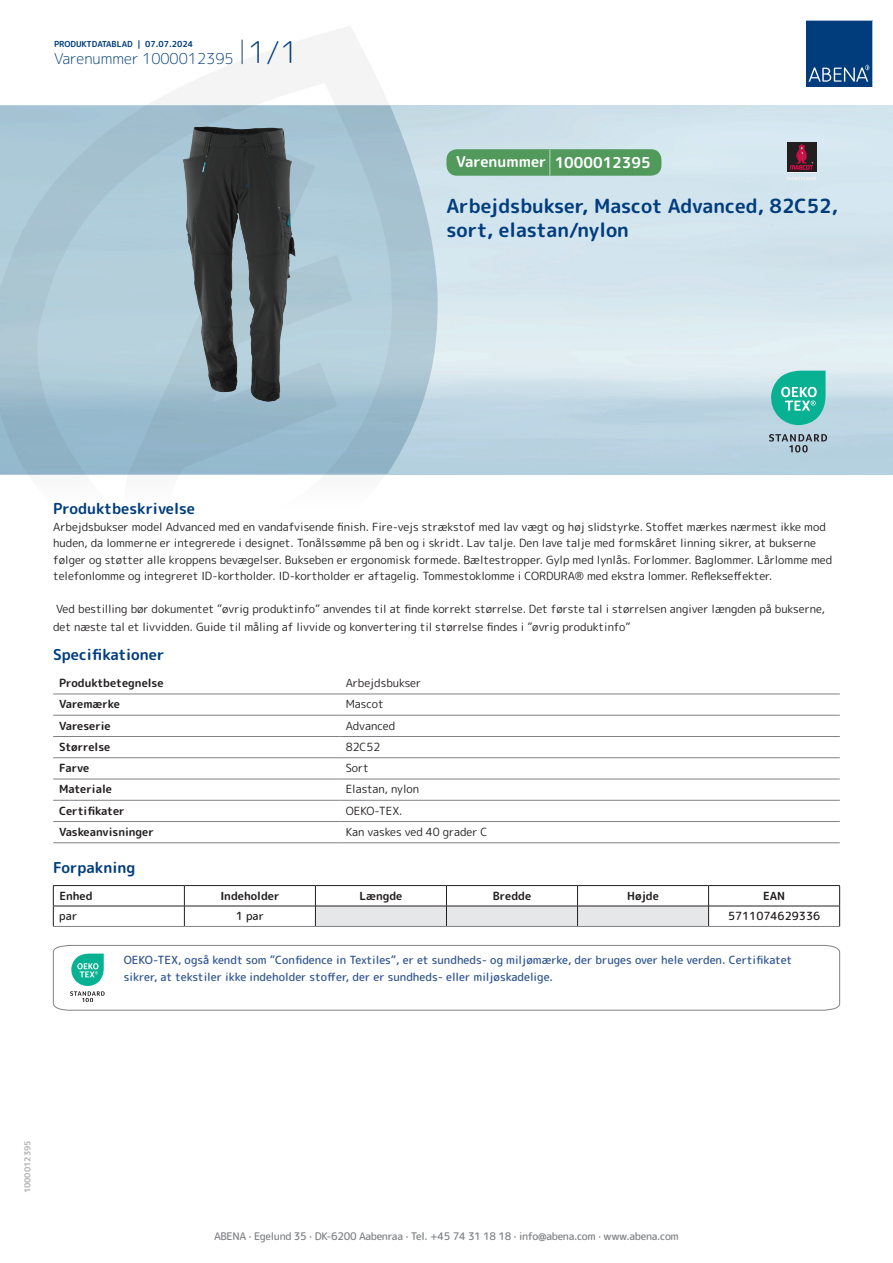
<style>
.page{position:relative;width:893px;height:1263px;background:#fff}
.page>*{position:absolute;margin:0;border:0;box-sizing:border-box;transform-origin:0 0}
.t1{font:700 19.5px/24px "Rounded Mplus 1 c";color:#013d7d}
.t2{font:700 15px "Rounded Mplus 1 c";color:#013d7d}
.t3{font:300 15px "Rounded Mplus 1 c";color:#013d7d}
.t4{font:700 15px "Rounded Mplus 1 c";color:#fff}
.t5{font:11.25px/16.5px "Rounded Mplus 1 c";color:#231f20}
.t6{font:500 11.25px/16.5px "Rounded Mplus 1 c";color:#305691}
.t7{font:700 11.25px "Rounded Mplus 1 c";color:#231f20}
.t8{font:500 11.25px "Rounded Mplus 1 c";color:#231f20}
.t9{font:500 10.5px "Rounded Mplus 1 c";letter-spacing:-.03em;color:#808285}
.t10{font:700 8.25px "Rounded Mplus 1 c";color:#013d7d}
.t11{font:700 8.25px "Rounded Mplus 1 c";color:#b2b3b7}
.s1{font-size:30px}
.s2{font-size:25.5px}
</style>
<div class="page">
<img style="left:439px;top:106px;width:454px;height:368px">
<svg style="left:0;top:26px;width:439px;height:449px"></svg>
<svg style="left:0;top:106px;width:438px;height:368px;background:#a0bbc9"></svg>
<svg style="left:242px;top:40px;width:1px;height:24px"></svg>
<svg style="left:806px;top:20px;width:67px;height:67px;background:#144b86"></svg>
<img style="left:183px;top:127px;width:66px;height:266px">
<hr style="left:53px;top:694px;width:287px;height:1px;background:#808285">
<hr style="left:340px;top:694px;width:500px;height:1px;background:#808285">
<hr style="left:53px;top:715px;width:287px;height:1px;background:#808285">
<hr style="left:340px;top:715px;width:500px;height:1px;background:#808285">
<hr style="left:53px;top:736px;width:287px;height:1px;background:#808285">
<hr style="left:340px;top:736px;width:500px;height:1px;background:#808285">
<hr style="left:53px;top:757px;width:287px;height:1px;background:#808285">
<hr style="left:340px;top:757px;width:500px;height:1px;background:#808285">
<hr style="left:53px;top:779px;width:287px;height:1px;background:#808285">
<hr style="left:340px;top:779px;width:500px;height:1px;background:#808285">
<hr style="left:53px;top:800px;width:287px;height:1px;background:#808285">
<hr style="left:340px;top:800px;width:500px;height:1px;background:#808285">
<hr style="left:53px;top:821px;width:287px;height:1px;background:#808285">
<hr style="left:340px;top:821px;width:500px;height:1px;background:#808285">
<hr style="left:53px;top:842px;width:287px;height:1px;background:#808285">
<hr style="left:340px;top:842px;width:500px;height:1px;background:#808285">
<hr style="left:53px;top:885px;width:131px;height:1px;background:#231f20">
<hr style="left:184px;top:885px;width:131px;height:1px;background:#231f20">
<hr style="left:315px;top:885px;width:131px;height:1px;background:#231f20">
<hr style="left:446px;top:885px;width:131px;height:1px;background:#231f20">
<hr style="left:577px;top:885px;width:132px;height:1px;background:#231f20">
<hr style="left:709px;top:885px;width:131px;height:1px;background:#231f20">
<hr style="left:53px;top:906px;width:131px;height:1px;background:#231f20">
<svg style="left:53px;top:886px;width:1px;height:40px"></svg>
<hr style="left:184px;top:906px;width:131px;height:1px;background:#231f20">
<svg style="left:184px;top:886px;width:1px;height:40px"></svg>
<hr style="left:709px;top:906px;width:131px;height:1px;background:#231f20">
<svg style="left:315px;top:886px;width:394px;height:40px"></svg>
<svg style="left:839px;top:886px;width:1px;height:40px"></svg>
<hr style="left:53px;top:926px;width:131px;height:1px;background:#808285">
<hr style="left:184px;top:926px;width:131px;height:1px;background:#808285">
<hr style="left:315px;top:926px;width:131px;height:1px;background:#808285">
<hr style="left:446px;top:926px;width:131px;height:1px;background:#808285">
<hr style="left:577px;top:926px;width:132px;height:1px;background:#808285">
<hr style="left:709px;top:926px;width:131px;height:1px;background:#808285">
<svg style="left:53px;top:945px;width:787px;height:65px"></svg>
<svg style="left:769px;top:434px;width:58px;height:18px"></svg>
<svg style="left:770px;top:371px;width:55px;height:54px;background:#41c0ab"></svg>
<div style="left:446px;top:149px;width:215px;height:27px;background:#52995c;border-radius:10px"></div>
<div style="left:787px;top:142px;width:29px;height:30px;background:#231f20"></div>
<svg style="left:787px;top:176px;width:29px;height:4px"></svg>
<svg style="left:790px;top:144px;width:23px;height:26px"></svg>
<p class="t10" style="left:54px;top:38px;width:141px">PRODUKTDATABLAD | 07.07.2024</p>
<h2 class="t3" style="left:54px;top:48px;width:246px">Varenummer 1000012395 <span class="s1">1/1</span></h2>
<h2 class="t4" style="left:456px;top:152px;width:196px">Varenummer <span class="s2">|</span> 1000012395</h2>
<h1 class="t1" style="left:446px;top:194px;width:393px">Arbejdsbukser, Mascot Advanced, 82C52, sort, elastan/nylon</h1>
<h2 class="t2" style="left:53px;top:498px;width:143px">Produktbeskrivelse</h2>
<p class="t5" style="left:53px;top:518px;width:781px">Arbejdsbukser model Advanced med en vandafvisende finish. Fire-vejs strækstof med lav vægt og høj slidstyrke. Stoffet mærkes nærmest ikke mod huden, da lommerne er integrerede i designet. Tonålssømme på ben og i skridt. Lav talje. Den lave talje med formskåret linning sikrer, at bukserne følger og støtter alle kroppens bevægelser. Bukseben er ergonomisk formede. Bæltestropper. Gylp med lynlås. Forlommer. Baglommer. Lårlomme med telefonlomme og integreret ID-kortholder. ID-kortholder er aftagelig. Tommestoklomme i CORDURA® med ekstra lommer. Reflekseffekter.</p>
<p class="t5" style="left:53px;top:600px;width:773px;line-height:18px">Ved bestilling bør dokumentet ”øvrig produktinfo” anvendes til at finde korrekt størrelse. Det første tal i størrelsen angiver længden på bukserne, det næste tal et livvidden. Guide til måling af livvide og konvertering til størrelse findes i ”øvrig produktinfo”</p>
<h2 class="t2" style="left:53px;top:644px;width:113px">Specifikationer</h2>
<p class="t7" style="left:59px;top:675px;width:106px">Produktbetegnelse</p>
<p class="t5" style="left:346px;top:675px;width:77px">Arbejdsbukser</p>
<p class="t7" style="left:59px;top:696px;width:62px">Varemærke</p>
<p class="t5" style="left:346px;top:696px;width:40px">Mascot</p>
<p class="t7" style="left:59px;top:717px;width:53px">Vareserie</p>
<p class="t5" style="left:346px;top:717px;width:51px">Advanced</p>
<p class="t7" style="left:59px;top:739px;width:53px">Størrelse</p>
<p class="t5" style="left:346px;top:738px;width:36px">82C52</p>
<p class="t7" style="left:59px;top:760px;width:32px">Farve</p>
<p class="t5" style="left:346px;top:760px;width:25px">Sort</p>
<p class="t7" style="left:59px;top:781px;width:54px">Materiale</p>
<p class="t5" style="left:346px;top:781px;width:75px">Elastan, nylon</p>
<p class="t7" style="left:59px;top:803px;width:67px">Certifikater</p>
<p class="t5" style="left:346px;top:802px;width:58px">OEKO-TEX.</p>
<p class="t7" style="left:59px;top:824px;width:96px">Vaskeanvisninger</p>
<p class="t5" style="left:346px;top:824px;width:143px">Kan vaskes ved 40 grader C</p>
<h2 class="t2" style="left:53px;top:857px;width:84px">Forpakning</h2>
<p class="t7" style="left:59px;top:888px;width:35px">Enhed</p>
<p class="t7" style="left:220px;top:888px;width:61px">Indeholder</p>
<p class="t7" style="left:359px;top:888px;width:44px">Længde</p>
<p class="t7" style="left:493px;top:888px;width:40px">Bredde</p>
<p class="t7" style="left:627px;top:888px;width:33px">Højde</p>
<p class="t7" style="left:763px;top:888px;width:24px">EAN</p>
<p class="t8" style="left:59px;top:908px;width:19px">par</p>
<p class="t8" style="left:236px;top:908px;width:30px">1 par</p>
<p class="t8" style="left:728px;top:908px;width:94px">5711074629336</p>
<p class="t6" style="left:124px;top:952px;width:670px">OEKO-TEX, også kendt som ”Confidence in Textiles”, er et sundheds- og miljømærke, der bruges over hele verden. Certifikatet sikrer, at tekstiler ikke indeholder stoffer, der er sundheds- eller miljøskadelige.</p>
<p class="t11" style="left:22px;top:1193px;width:54px;rotate:-90deg">1000012395</p>
<p class="t9" style="left:214px;top:1229px;width:466px">ABENA · Egelund 35 · DK-6200 Aabenraa · Tel. +45 74 31 18 18 · info@abena.com · www.abena.com</p>
</div>
